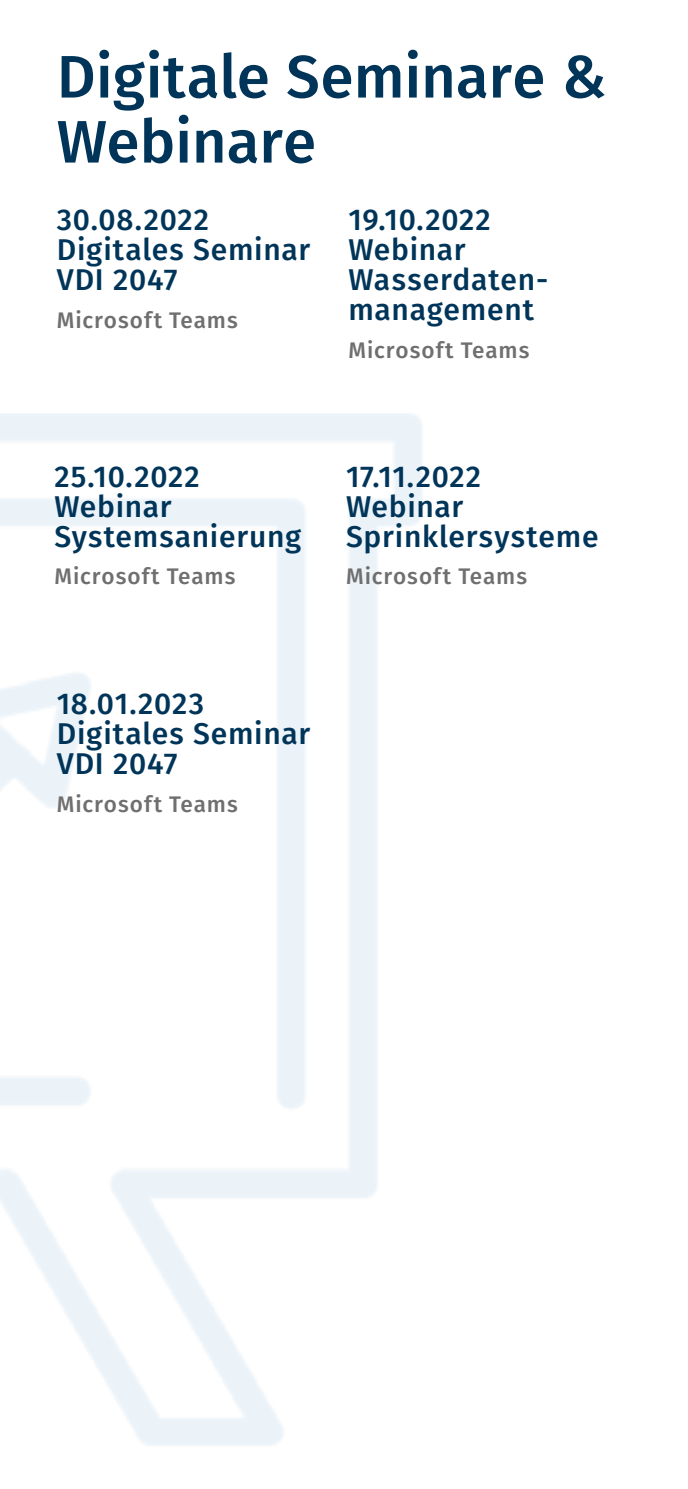
<style>
.page{position:relative;width:688px;height:1489px;background:#fff}
.page>*{position:absolute;margin:0;border:0;box-sizing:border-box;transform-origin:0 0}
.t1{font:500 60px/65px "Fira Sans";color:#003559}
.t2{font:500 30px/30px "Fira Sans";letter-spacing:.025em;color:#003559}
.t3{font:500 22.5px "Fira Sans";letter-spacing:.04em;color:#706f6f}
</style>
<div class="page">
<h1 class="t1" style="left:57px;top:49px;width:553px">Digitale Seminare &amp;<br>Webinare</h1>
<p class="t2" style="left:57px;top:207px;width:255px">30.08.2022<br>Digitales Seminar<br>VDI 2047</p>
<p class="t3" style="left:57px;top:304px;width:182px">Microsoft Teams</p>
<p class="t2" style="left:348px;top:207px;width:201px">19.10.2022<br>Webinar<br>Wasserdaten&shy;management</p>
<p class="t3" style="left:348px;top:334px;width:182px">Microsoft Teams</p>
<p class="t2" style="left:54px;top:463px;width:248px">25.10.2022<br>Webinar<br>Systemsanierung</p>
<p class="t3" style="left:54px;top:560px;width:182px">Microsoft Teams</p>
<p class="t2" style="left:346px;top:463px;width:254px">17.11.2022<br>Webinar<br>Sprinklersysteme</p>
<p class="t3" style="left:346px;top:560px;width:182px">Microsoft Teams</p>
<p class="t2" style="left:57px;top:690px;width:255px">18.01.2023<br>Digitales Seminar<br>VDI 2047</p>
<p class="t3" style="left:57px;top:787px;width:182px">Microsoft Teams</p>
</div>
